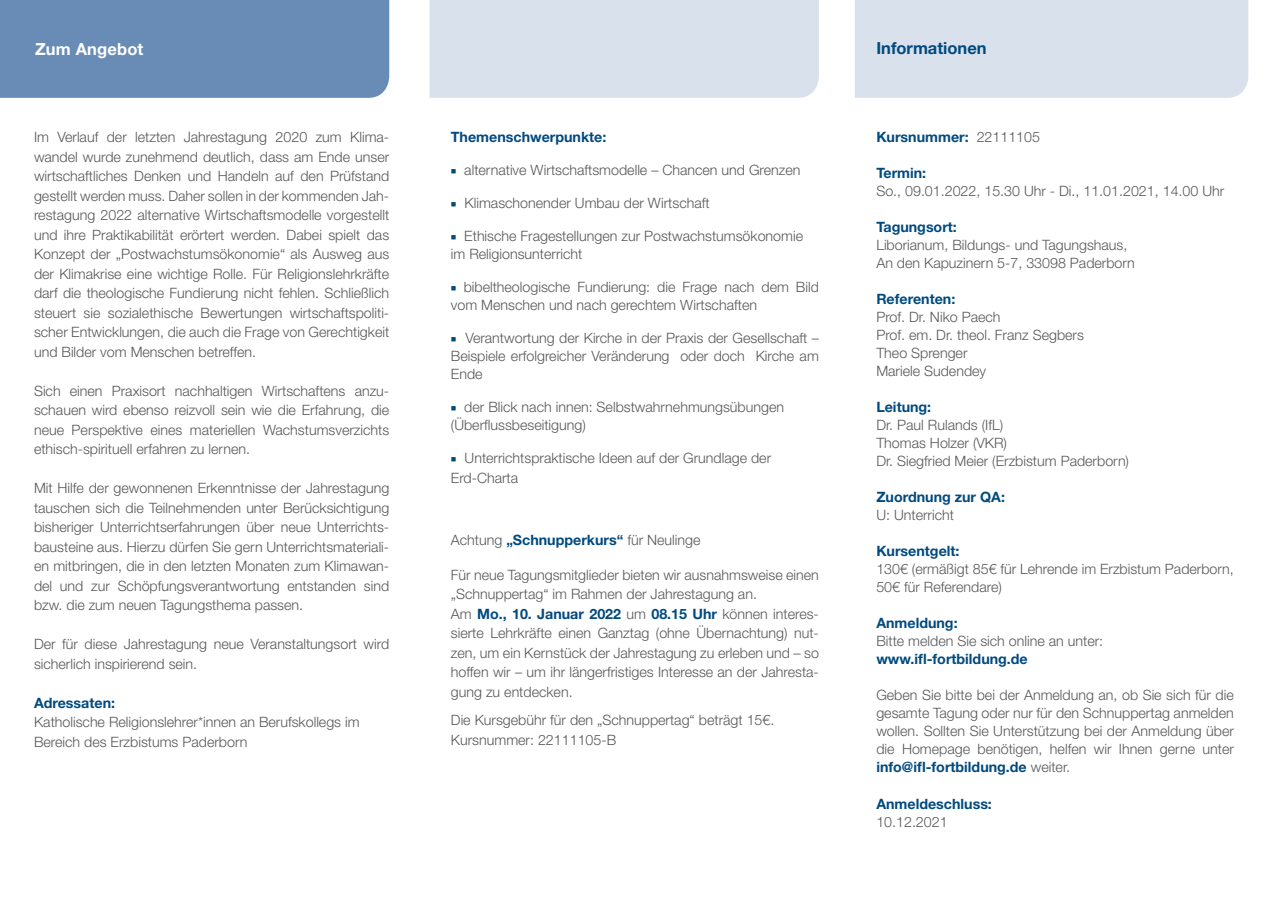
<style>
.page{position:relative;width:1272px;height:902px;background:#fff}
.page>*{position:absolute;margin:0;border:0;box-sizing:border-box;transform-origin:0 0}
.t1{font:700 16.65px "Helvetica Neue LT Std";color:#004a7f}
.t2{font:700 16.65px "Helvetica Neue LT Std";letter-spacing:.01em;color:#fff}
.t3{font:300 14.25px/19.5px "Helvetica Neue LT Std";color:#57585a;text-align:justify}
.t4{font:700 14.25px "Helvetica Neue LT Std";color:#004a7f}
.s1{color:#004a7f}
.s2{font-weight:700;color:#004a7f}
.s3{font-weight:300;color:#57585a}
</style>
<div class="page">
<div style="left:429px;top:0;width:390px;height:98px;background:#d9e1ed"></div>
<div style="left:855px;top:0;width:393px;height:98px;background:#d9e1ed"></div>
<div style="left:0;top:0;width:389px;height:98px;background:#688cb6"></div>
<p class="t2" style="left:35px;top:39px;width:110px">Zum Angebot</p>
<p class="t1" style="left:876px;top:38px;width:112px">Informationen</p>
<p class="t3" style="left:34px;top:127px;width:357px">Im Verlauf der letzten Jahrestagung 2020 zum Klima&shy;wandel wurde zunehmend deutlich, dass am Ende unser wirtschaftliches Denken und Handeln auf den Prüfstand gestellt werden muss. Daher sollen in der kommenden Jah&shy;restagung 2022 alternative Wirtschaftsmodelle vorgestellt und ihre Praktikabilität erörtert werden. Dabei spielt das Konzept der „Postwachstumsökonomie“ als Ausweg aus der Klimakrise eine wichtige Rolle. Für Religionslehrkräfte darf die theologische Fundierung nicht fehlen. Schließlich steuert sie sozialethische Bewertungen wirtschaftspoliti&shy;scher Entwicklungen, die auch die Frage von Gerechtigkeit und Bilder vom Menschen betreffen.</p>
<p class="t3" style="left:34px;top:380px;width:357px">Sich einen Praxisort nachhaltigen Wirtschaftens anzu&shy;schauen wird ebenso reizvoll sein wie die Erfahrung, die neue Perspektive eines materiellen Wachstumsverzichts ethisch-spirituell erfahren zu lernen.</p>
<p class="t3" style="left:34px;top:478px;width:357px">Mit Hilfe der gewonnenen Erkenntnisse der Jahrestagung tauschen sich die Teilnehmenden unter Berücksichtigung bisheriger Unterrichtserfahrungen über neue Unterrichts&shy;bausteine aus. Hierzu dürfen Sie gern Unterrichtsmateriali&shy;en mitbringen, die in den letzten Monaten zum Klimawan&shy;del und zur Schöpfungsverantwortung entstanden sind bzw. die zum neuen Tagungsthema passen.</p>
<p class="t3" style="left:34px;top:634px;width:357px">Der für diese Jahrestagung neue Veranstaltungsort wird sicherlich inspirierend sein.</p>
<p class="t4" style="left:34px;top:694px;width:83px">Adressaten:</p>
<p class="t3" style="left:34px;top:712px;width:327px">Katholische Religionslehrer*innen an Berufskollegs im</p>
<p class="t3" style="left:34px;top:731px;width:215px">Bereich des Erzbistums Paderborn</p>
<p class="t4" style="left:451px;top:128px;width:157px">Themenschwerpunkte:</p>
<p class="t3" style="left:451px;top:160px;width:351px"><span class="s1">■</span> alternative Wirtschaftsmodelle – Chancen und Grenzen</p>
<p class="t3" style="left:451px;top:193px;width:260px"><span class="s1">■</span> Klimaschonender Umbau der Wirtschaft</p>
<p class="t3" style="left:451px;top:226px;width:354px"><span class="s1">■</span> Ethische Fragestellungen zur Postwachstumsökonomie</p>
<p class="t3" style="left:451px;top:244px;width:133px">im Religionsunterricht</p>
<p class="t3" style="left:451px;top:278px;width:369px;line-height:18px"><span class="s1">■</span> bibeltheologische Fundierung: die Frage nach dem Bild vom Menschen und nach gerechtem Wirtschaften</p>
<p class="t3" style="left:451px;top:329px;width:369px;line-height:18px"><span class="s1">■</span> Verantwortung der Kirche in der Praxis der Gesellschaft – Beispiele erfolgreicher Veränderung oder doch Kirche am Ende</p>
<p class="t3" style="left:451px;top:397px;width:335px"><span class="s1">■</span> der Blick nach innen: Selbstwahrnehmungsübungen</p>
<p class="t3" style="left:451px;top:415px;width:136px">(Überflussbeseitigung)</p>
<p class="t3" style="left:451px;top:448px;width:322px"><span class="s1">■</span> Unterrichtspraktische Ideen auf der Grundlage der</p>
<p class="t3" style="left:451px;top:467px;width:69px">Erd-Charta</p>
<p class="t3" style="left:451px;top:530px;width:251px">Achtung <span class="s2">„Schnupperkurs“</span> für Neulinge</p>
<p class="t3" style="left:451px;top:564px;width:369px">Für neue Tagungsmitglieder bieten wir ausnahmsweise einen „Schnuppertag“ im Rahmen der Jahrestagung an.</p>
<p class="t3" style="left:451px;top:603px;width:369px">Am <span class="s2">Mo., 10. Januar 2022</span> um <span class="s2">08.15 Uhr</span> können interes&shy;sierte Lehrkräfte einen Ganztag (ohne Übernachtung) nut&shy;zen, um ein Kernstück der Jahrestagung zu erleben und – so hoffen wir – um ihr längerfristiges Interesse an der Jahresta&shy;gung zu entdecken.</p>
<p class="t3" style="left:451px;top:710px;width:325px">Die Kursgebühr für den „Schnuppertag“ beträgt 15€.</p>
<p class="t3" style="left:451px;top:729px;width:167px">Kursnummer: 22111105-B</p>
<p class="t4" style="left:876px;top:128px;width:165px">Kursnummer: <span class="s3">22111105</span></p>
<p class="t4" style="left:876px;top:164px;width:51px">Termin:</p>
<p class="t3" style="left:876px;top:181px;width:349px">So., 09.01.2022, 15.30 Uhr - Di., 11.01.2021, 14.00 Uhr</p>
<p class="t4" style="left:876px;top:218px;width:82px">Tagungsort:</p>
<p class="t3" style="left:876px;top:235px;width:252px">Liborianum, Bildungs- und Tagungshaus,</p>
<p class="t3" style="left:876px;top:253px;width:260px">An den Kapuzinern 5-7, 33098 Paderborn</p>
<p class="t4" style="left:876px;top:290px;width:80px">Referenten:</p>
<p class="t3" style="left:876px;top:307px;width:126px">Prof. Dr. Niko Paech</p>
<p class="t3" style="left:876px;top:325px;width:209px">Prof. em. Dr. theol. Franz Segbers</p>
<p class="t3" style="left:876px;top:343px;width:93px">Theo Sprenger</p>
<p class="t3" style="left:876px;top:361px;width:111px">Mariele Sudendey</p>
<p class="t4" style="left:876px;top:398px;width:56px">Leitung:</p>
<p class="t3" style="left:876px;top:415px;width:128px">Dr. Paul Rulands (IfL)</p>
<p class="t3" style="left:876px;top:433px;width:132px">Thomas Holzer (VKR)</p>
<p class="t3" style="left:876px;top:451px;width:254px">Dr. Siegfried Meier (Erzbistum Paderborn)</p>
<p class="t4" style="left:876px;top:488px;width:130px">Zuordnung zur QA:</p>
<p class="t3" style="left:876px;top:505px;width:79px">U: Unterricht</p>
<p class="t4" style="left:876px;top:542px;width:85px">Kursentgelt:</p>
<p class="t3" style="left:876px;top:560px;width:359px;line-height:18px">130€ (ermäßigt 85€ für Lehrende im Erzbistum Paderborn,<br>50€ für Referendare)</p>
<p class="t4" style="left:876px;top:614px;width:83px">Anmeldung:</p>
<p class="t3" style="left:876px;top:631px;width:228px">Bitte melden Sie sich online an unter:</p>
<p class="t4" style="left:876px;top:650px;width:153px">www.ifl-fortbildung.de</p>
<p class="t3" style="left:876px;top:686px;width:359px;line-height:18px">Geben Sie bitte bei der Anmeldung an, ob Sie sich für die gesamte Tagung oder nur für den Schnuppertag anmelden wollen. Sollten Sie Unterstützung bei der Anmeldung über die Homepage benötigen, helfen wir Ihnen gerne unter <span class="s2">info@ifl-fortbildung.de</span> weiter.</p>
<p class="t4" style="left:876px;top:794px;width:117px">Anmeldeschluss:</p>
<p class="t3" style="left:876px;top:811px;width:73px">10.12.2021</p>
</div>
